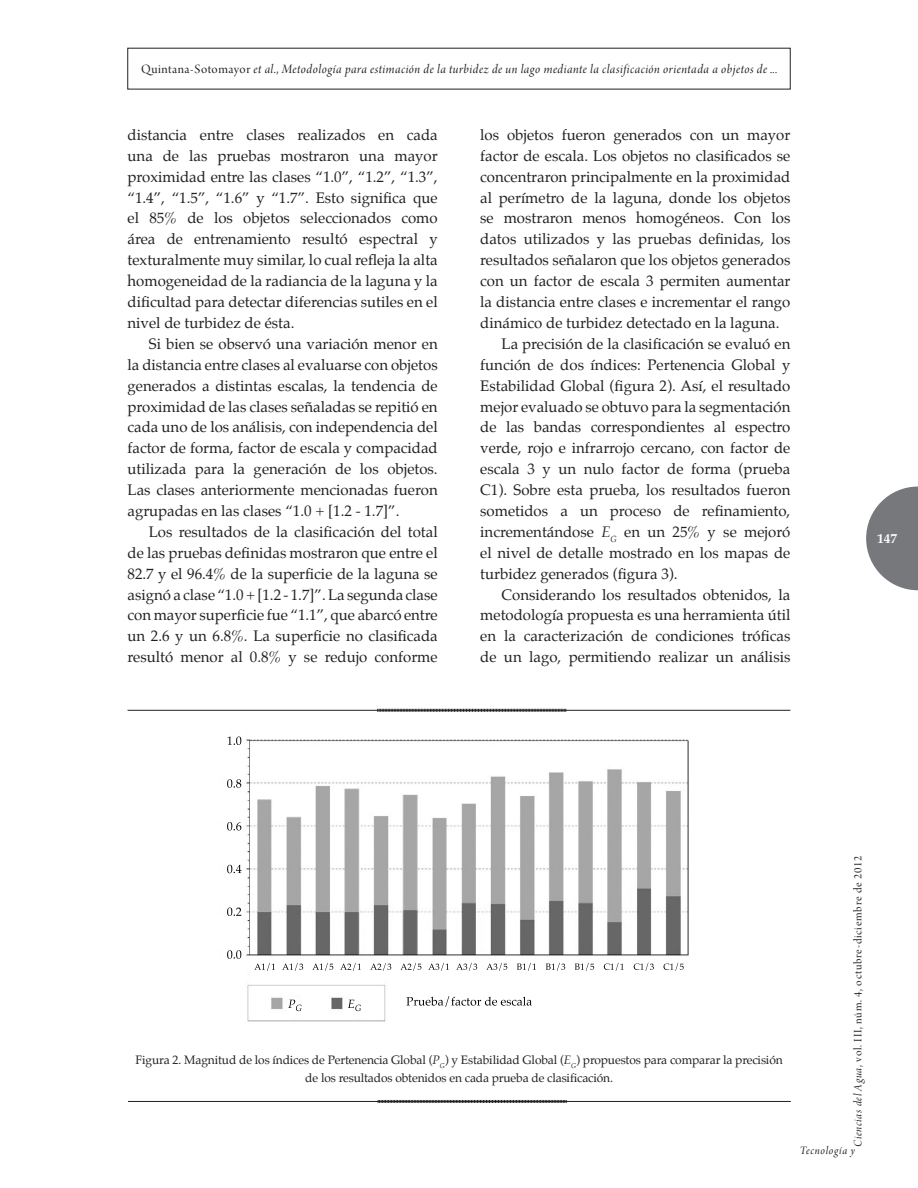
<style>
.page{position:relative;width:918px;height:1188px;background:#fff}
.page>*{position:absolute;margin:0;border:0;box-sizing:border-box;transform-origin:0 0}
.Cuerpo_del_texto{font:15px/20.9px "Palatino";color:#231f20;text-align:justify}
.Sin_sangría{font:15px/20.9px "Palatino";color:#231f20;text-align:justify}
.t1{font:13.5px "Arno Pro Italic Display";letter-spacing:.035em;color:#231f20}
.t2{font:700 13.5px "Palatino";color:#fff}
.Tíitulo_de_figuras{font:12px/18px "Palatino";letter-spacing:-.01em;color:#231f20;text-align:center}
.t3{font:12px "Arno Pro Display";letter-spacing:.06em;color:#231f20}
.t4{font:12px "Arno Pro Italic Display";letter-spacing:.06em;color:#231f20}
.s1{font-family:"Arno Pro Display"}
.s2{font-style:italic}
.s3{font-family:"Arno Pro Italic Display"}
</style>
<div class="page">
<svg style="left:866px;top:487px;width:52px;height:103px"></svg>
<img style="left:227px;top:738px;width:462px;height:284px">
<img style="left:288px;top:1000px;width:14px;height:11px">
<svg style="left:348px;top:1000px;width:13px;height:11px"></svg>
<img style="left:267px;top:963px;width:196px;height:8px">
<svg style="left:469px;top:963px;width:8px;height:8px"></svg>
<img style="left:486px;top:963px;width:192px;height:8px">
<img style="left:227px;top:736px;width:14px;height:52px">
<img style="left:431px;top:996px;width:95px;height:11px">
<hr style="left:128px;top:710px;width:662px;height:1px;background:#231f20">
<svg style="left:377px;top:709px;width:190px;height:3px"></svg>
<hr style="left:128px;top:1101px;width:663px;height:1px;background:#231f20">
<svg style="left:378px;top:1100px;width:189px;height:3px"></svg>
<p class="t1" style="left:141px;top:62px;width:638px"><span class="s1">Quintana-Sotomayor</span> et al<span class="s1">.,</span> Metodología para estimación de la turbidez de un lago mediante la clasificación orientada a objetos de ...</p>
<p class="Sin_sangría" style="left:128px;top:124px;width:312px">distancia entre clases realizados en cada una de las pruebas mostraron una mayor proximidad entre las clases “1.0”, “1.2”, “1.3”, “1.4”, “1.5”, “1.6” y “1.7”. Esto significa que el 85% de los objetos seleccionados como área de entrenamiento resultó espectral y texturalmente muy similar, lo cual refleja la alta homogeneidad de la radiancia de la laguna y la dificultad para detectar diferencias sutiles en el nivel de turbidez de ésta.</p>
<p class="Cuerpo_del_texto" style="left:128px;top:333px;width:312px;text-indent:21px">Si bien se observó una variación menor en la distancia entre clases al evaluarse con objetos generados a distintas escalas, la tendencia de proximidad de las clases señaladas se repitió en cada uno de los análisis, con independencia del factor de forma, factor de escala y compacidad utilizada para la generación de los objetos.<br>Las clases anteriormente mencionadas fueron agrupadas en las clases “1.0 + [1.2 - 1.7]”.</p>
<p class="Cuerpo_del_texto" style="left:128px;top:521px;width:312px;text-indent:21px">Los resultados de la clasificación del total de las pruebas definidas mostraron que entre el 82.7 y el 96.4% de la superficie de la laguna se asignó a clase “1.0 + [1.2 - 1.7]”. La segunda clase con mayor superficie fue “1.1”, que abarcó entre un 2.6 y un 6.8%. La superficie no clasificada resultó menor al 0.8% y se redujo conforme</p>
<p class="Cuerpo_del_texto" style="left:480px;top:124px;width:312px">los objetos fueron generados con un mayor factor de escala. Los objetos no clasificados se concentraron principalmente en la proximidad al perímetro de la laguna, donde los objetos se mostraron menos homogéneos. Con los datos utilizados y las pruebas definidas, los resultados señalaron que los objetos generados con un factor de escala 3 permiten aumentar la distancia entre clases e incrementar el rango dinámico de turbidez detectado en la laguna.</p>
<p class="Cuerpo_del_texto" style="left:480px;top:333px;width:312px;text-indent:21px">La precisión de la clasificación se evaluó en función de dos índices: Pertenencia Global y Estabilidad Global (figura 2). Así, el resultado mejor evaluado se obtuvo para la segmentación de las bandas correspondientes al espectro verde, rojo e infrarrojo cercano, con factor de escala 3 y un nulo factor de forma (prueba C1). Sobre esta prueba, los resultados fueron sometidos a un proceso de refinamiento, incrementándose <span class="s2">E</span><sub>G</sub> en un 25% y se mejoró el nivel de detalle mostrado en los mapas de turbidez generados (figura 3).</p>
<p class="Cuerpo_del_texto" style="left:480px;top:584px;width:312px;text-indent:21px">Considerando los resultados obtenidos, la metodología propuesta es una herramienta útil en la caracterización de condiciones tróficas de un lago, permitiendo realizar un análisis</p>
<p class="t2" style="left:877px;top:526px;width:22px">147</p>
<p class="Tíitulo_de_figuras" style="left:136px;top:1051px;width:649px">Figura 2. Magnitud de los índices de Pertenencia Global (<span class="s2">P</span><sub>G</sub>) y Estabilidad Global (<span class="s2">E</span><sub>G</sub>) propuestos para comparar la precisión de los resultados obtenidos en cada prueba de clasificación.</p>
<p class="t3" style="left:851px;top:1147px;width:293px;rotate:-90deg"><span class="s3">Ciencias del Agua</span>, vol. III, núm. 4, octubre-diciembre de 2012</p>
<p class="t4" style="left:800px;top:1144px;width:57px">Tecnología y</p>
</div>
